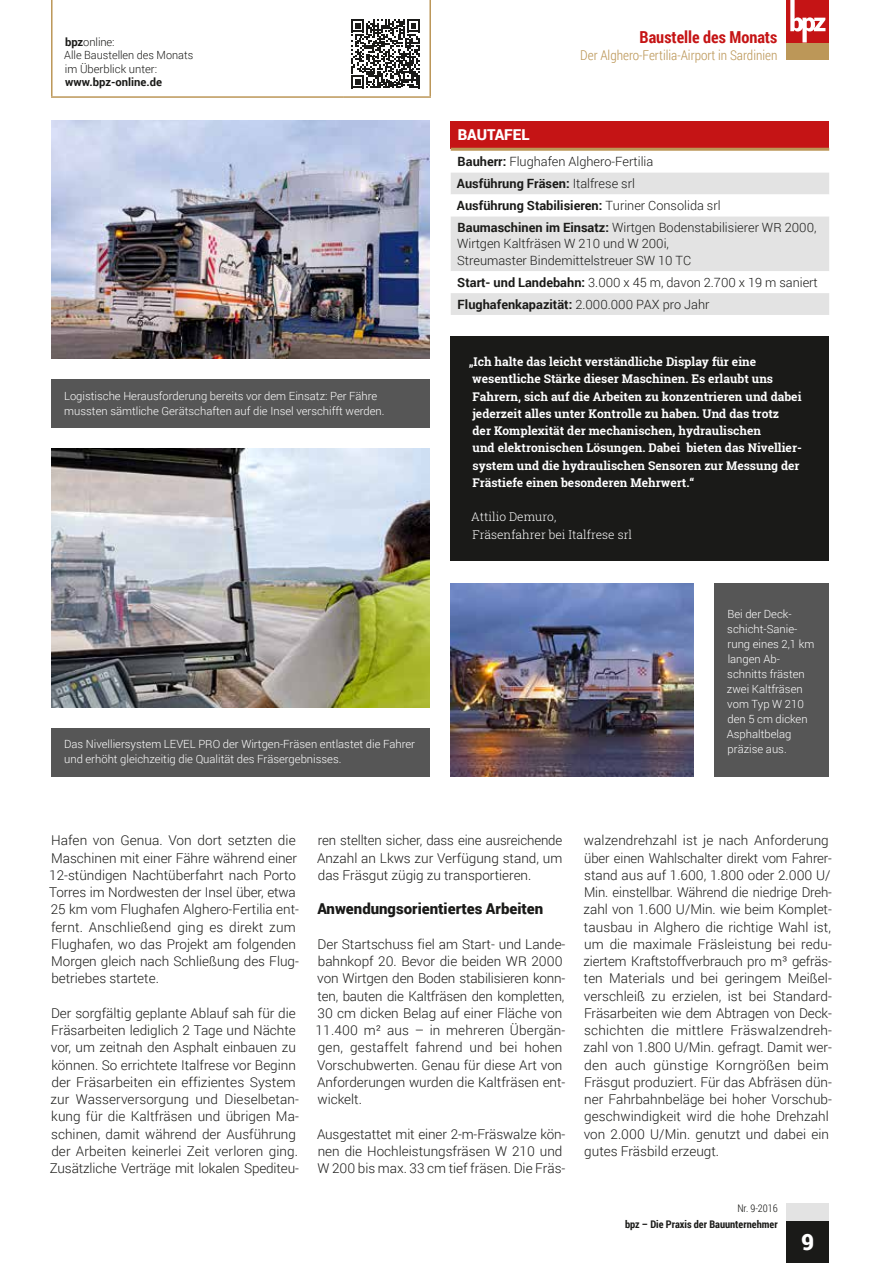
<style>
.page{position:relative;width:893px;height:1263px;background:#fff}
.page>*{position:absolute;margin:0;border:0;box-sizing:border-box;transform-origin:0 0}
.t1{font:900 22.5px "Roboto";color:#fff}
.t2{font:700 16.5px "Roboto Condensed";color:#c51415}
.t3{font:900 15px "Roboto";color:#1a1a18}
.t4{font:900 15px "Roboto";color:#fff}
.t5{font:300 13.5px/17.2px "Roboto";color:#1a1a18}
.t6{font:300 13.5px "Roboto Condensed";color:#bc9758}
.t7{font:300 12.75px/21.9px "Roboto";color:#1a1a18}
.t8{font:700 12px/17.2px "Roboto Slab";color:#fff}
.t9{font:300 12px/17.2px "Roboto Slab";color:#fff}
.t10{font:300 11.25px/15px "Roboto";color:#fff}
.t11{font:300 11.25px/13.5px "Roboto";color:#1a1a18}
.t12{font:700 11.25px "Roboto";color:#1a1a18}
.t13{font:700 10.5px "Roboto Condensed";color:#1a1a18}
.t14{font:300 10.5px "Roboto Condensed";color:#1a1a18}
.s1{font-weight:700}
</style>
<div class="page">
<div style="left:451px;top:121px;width:378px;height:28px;background:#c51415"></div>
<div style="left:451px;top:173px;width:378px;height:142px;background:#e3e3e3"></div>
<svg style="left:451px;top:194px;width:378px;height:99px"></svg>
<hr style="left:451px;top:148px;width:378px;height:3px;background:#bc9758">
<img style="left:451px;top:583px;width:242px;height:193px">
<div style="left:451px;top:336px;width:378px;height:225px;background:#1a1a18"></div>
<img style="left:51px;top:449px;width:378px;height:258px">
<img style="left:51px;top:121px;width:378px;height:237px">
<div style="left:51px;top:380px;width:378px;height:48px;background:#565656"></div>
<div style="left:51px;top:728px;width:378px;height:48px;background:#565656"></div>
<div style="left:714px;top:583px;width:115px;height:193px;background:#565656"></div>
<hr style="left:51px;top:0;width:2px;height:96px;background:#bc9758">
<hr style="left:429px;top:0;width:2px;height:96px;background:#bc9758">
<hr style="left:51px;top:96px;width:292px;height:2px;background:#bc9758">
<hr style="left:343px;top:96px;width:88px;height:2px;background:#bc9758">
<svg style="left:52px;top:0;width:378px;height:97px"></svg>
<div style="left:787px;top:1220px;width:42px;height:43px;background:#1a1a18"></div>
<div style="left:787px;top:43px;width:42px;height:17px;background:#bc9758"></div>
<div style="left:787px;top:0;width:42px;height:43px;background:#c51415"></div>
<svg style="left:790px;top:0;width:35px;height:43px"></svg>
<div style="left:787px;top:1203px;width:42px;height:17px;background:#e3e3e3"></div>
<p class="t11" style="left:64px;top:35px;width:131px"><span class="s1">bpz</span>online:<br>Alle Baustellen des Monats im Überblick unter:</p>
<p class="t12" style="left:65px;top:74px;width:99px">www.bpz-online.de</p>
<p class="t10" style="left:64px;top:388px;width:322px">Logistische Herausforderung bereits vor dem Einsatz: Per Fähre mussten sämtliche Gerätschaften auf die Insel verschifft werden.</p>
<p class="t10" style="left:64px;top:736px;width:352px">Das Nivelliersystem LEVEL PRO der Wirtgen-Fräsen entlastet die Fahrer und erhöht gleichzeitig die Qualität des Fräsergebnisses.</p>
<p class="t2" style="left:639px;top:25px;width:139px">Baustelle des Monats</p>
<p class="t6" style="left:580px;top:45px;width:199px">Der Alghero-Fertilia-Airport in Sardinien</p>
<p class="t4" style="left:458px;top:124px;width:73px">BAUTAFEL</p>
<p class="t7" style="left:457px;top:150px;width:361px"><span class="s1">Bauherr:</span> Flughafen Alghero-Fertilia<br><span class="s1">Ausführung Fräsen:</span> Italfrese srl<br><span class="s1">Ausführung Stabilisieren:</span> Turiner Consolida srl<br><span class="s1">Baumaschinen im Einsatz:</span> Wirtgen Bodenstabilisierer WR 2000,</p>
<p class="t7" style="left:457px;top:235px;width:236px;line-height:16.5px">Wirtgen Kaltfräsen W 210 und W 200i,<br>Streumaster Bindemittelstreuer SW 10 TC</p>
<p class="t7" style="left:457px;top:271px;width:362px"><span class="s1">Start- und Landebahn:</span> 3.000 x 45 m, davon 2.700 x 19 m saniert<br><span class="s1">Flughafenkapazität:</span> 2.000.000 PAX pro Jahr</p>
<p class="t8" style="left:469px;top:353px;width:335px">„Ich halte das leicht verständliche Display für eine wesentliche Stärke dieser Maschinen. Es erlaubt uns Fahrern, sich auf die Arbeiten zu konzentrieren und dabei jederzeit alles unter Kontrolle zu haben. Und das trotz<br>der Komplexität der mechanischen, hydraulischen<br>und elektronischen Lösungen. Dabei bieten das Nivellier&shy;system und die hydraulischen Sensoren zur Messung der Frästiefe einen besonderen Mehrwert.“</p>
<p class="t9" style="left:471px;top:508px;width:162px">Attilio Demuro,<br>Fräsenfahrer bei Italfrese srl</p>
<p class="t10" style="left:727px;top:606px;width:89px">Bei der Deck&shy;schicht-Sanie&shy;rung eines 2,1 km langen Ab&shy;schnitts frästen zwei Kaltfräsen vom Typ W 210 den 5 cm dicken<br>Asphaltbelag präzise aus.</p>
<p class="t5" style="left:49px;top:831px;width:251px">Hafen von Genua. Von dort setzten die Maschinen mit einer Fähre während einer 12-stündigen Nachtüberfahrt nach Porto Torres im Nordwesten der Insel über, etwa 25 km vom Flughafen Alghero-Fertilia ent&shy;fernt. Anschließend ging es direkt zum Flughafen, wo das Projekt am folgenden Morgen gleich nach Schließung des Flug&shy;betriebes startete.</p>
<p class="t5" style="left:50px;top:1004px;width:251px">Der sorgfältig geplante Ablauf sah für die Fräsarbeiten lediglich 2 Tage und Nächte vor, um zeitnah den Asphalt einbauen zu können. So errichtete Italfrese vor Beginn der Fräsarbeiten ein effizientes System zur Wasserversorgung und Dieselbetan&shy;kung für die Kaltfräsen und übrigen Ma&shy;schinen, damit während der Ausführung der Arbeiten keinerlei Zeit verloren ging.<br>Zusätzliche Verträge mit lokalen Spediteu-</p>
<p class="t5" style="left:317px;top:831px;width:247px;text-align:justify">ren stellten sicher, dass eine ausreichende Anzahl an Lkws zur Verfügung stand, um das Fräsgut zügig zu transportieren.</p>
<p class="t3" style="left:317px;top:898px;width:227px">Anwendungsorientiertes Arbeiten</p>
<p class="t5" style="left:316px;top:935px;width:251px">Der Startschuss fiel am Start- und Lande&shy;bahnkopf 20. Bevor die beiden WR 2000 von Wirtgen den Boden stabilisieren konn&shy;ten, bauten die Kaltfräsen den kompletten, 30 cm dicken Belag auf einer Fläche von 11.400 m² aus – in mehreren Übergän&shy;gen, gestaffelt fahrend und bei hohen Vorschubwerten. Genau für diese Art von Anforderungen wurden die Kaltfräsen ent&shy;wickelt.</p>
<p class="t5" style="left:317px;top:1125px;width:250px">Ausgestattet mit einer 2-m-Fräswalze kön&shy;nen die Hochleistungsfräsen W 210 und<br>W 200 bis max. 33 cm tief fräsen. Die Fräs-</p>
<p class="t5" style="left:583px;top:831px;width:250px">walzendrehzahl ist je nach Anforderung über einen Wahlschalter direkt vom Fahrer&shy;stand aus auf 1.600, 1.800 oder 2.000 U/ Min. einstellbar. Während die niedrige Dreh&shy;zahl von 1.600 U/Min. wie beim Komplet&shy;tausbau in Alghero die richtige Wahl ist, um die maximale Fräsleistung bei redu&shy;ziertem Kraftstoffverbrauch pro m³ gefräs&shy;ten Materials und bei geringem Meißel&shy;verschleiß zu erzielen, ist bei Standard-Fräsarbeiten wie dem Abtragen von Deck&shy;schichten die mittlere Fräswalzendreh&shy;zahl von 1.800 U/Min. gefragt. Damit wer&shy;den auch günstige Korngrößen beim Fräsgut produziert. Für das Abfräsen dün&shy;ner Fahrbahnbeläge bei hoher Vorschub&shy;geschwindigkeit wird die hohe Drehzahl von 2.000 U/Min. genutzt und dabei ein gutes Fräsbild erzeugt.</p>
<p class="t14" style="left:737px;top:1201px;width:42px">Nr. 9-2016</p>
<p class="t13" style="left:625px;top:1217px;width:154px">bpz – Die Praxis der Bauunternehmer</p>
<h1 class="t1" style="left:801px;top:1226px;width:15px">9</h1>
</div>
